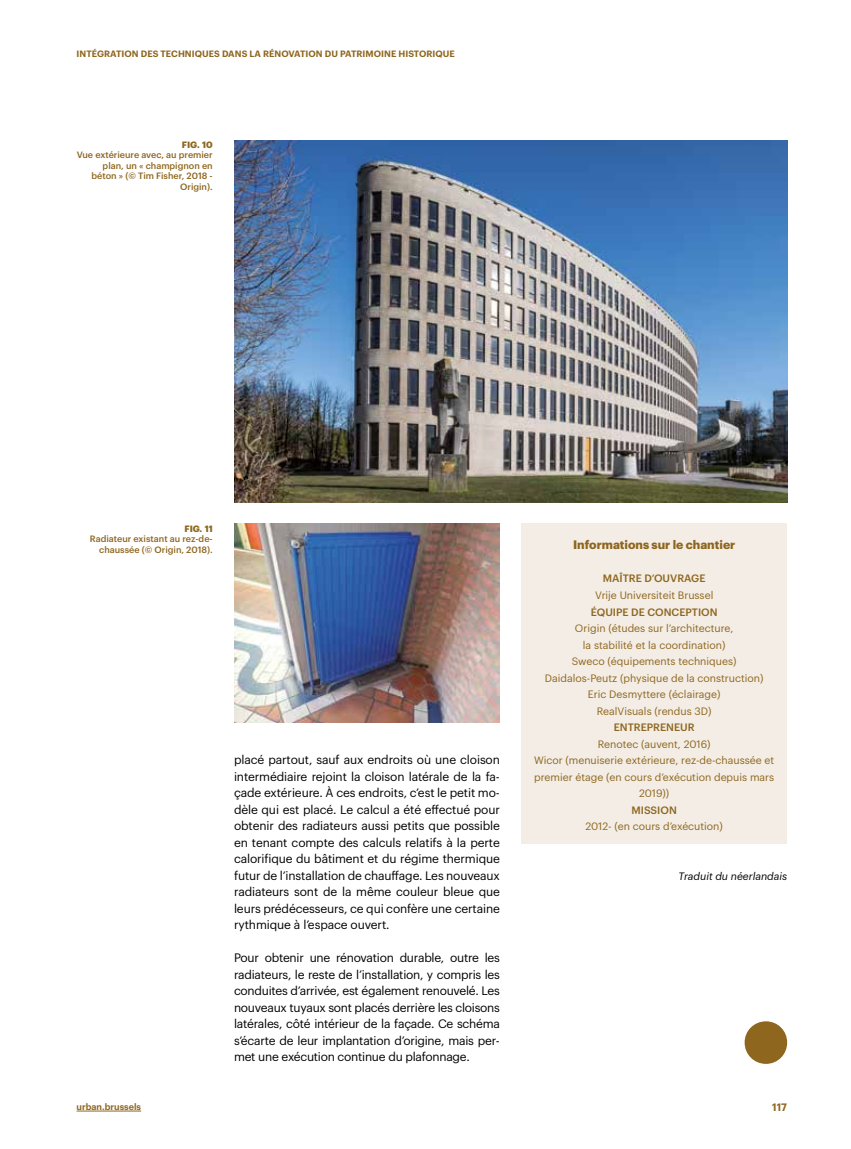
<style>
.page{position:relative;width:851px;height:1149px;background:#fff}
.page>*{position:absolute;margin:0;border:0;box-sizing:border-box;transform-origin:0 0}
.t1{font:12px/16.5px "Graphik";letter-spacing:-.02em;color:#000;text-align:justify}
.t2{font:700 12px "Graphik";color:#8e661e}
.t3{font:10.5px/16.5px "Graphik";color:#8e661e;text-align:center}
.t4{font:500 10.5px "Graphik";color:#8e661e}
.t5{font:italic 10.5px "Graphik";color:#000}
.t6{font:600 10.5px "Graphik";color:#8e661e}
.t7{font:500 9px/10.5px "Graphik";color:#8e661e;text-align:right}
.t8{font:600 9px "Graphik";letter-spacing:.005em;color:#8e661e}
.t9{font:700 9px "Graphik";letter-spacing:.005em;color:#8e661e}
</style>
<div class="page">
<div style="left:521px;top:523px;width:266px;height:320px;background:#f3ede5"></div>
<img style="left:234px;top:140px;width:553px;height:362px">
<img style="left:234px;top:523px;width:266px;height:199px">
<div style="left:744px;top:1020px;width:43px;height:43px;background:#8e661e;border-radius:50%"></div>
<hr style="left:77px;top:1110px;width:64px;height:1px;background:#8e661e">
<p class="t8" style="left:77px;top:47px;width:380px">INTÉGRATION DES TECHNIQUES DANS LA RÉNOVATION DU PATRIMOINE HISTORIQUE</p>
<p class="t9" style="left:182px;top:138px;width:32px">FIG. 10</p>
<p class="t7" style="left:77px;top:149px;width:137px">Vue extérieure avec, au premier plan, un « champignon en béton » (© Tim Fisher, 2018 -<br>Origin).</p>
<p class="t9" style="left:184px;top:521px;width:30px">FIG. 11</p>
<p class="t7" style="left:90px;top:533px;width:124px">Radiateur existant au rez-de&shy;chaussée (© Origin, 2018).</p>
<p class="t1" style="left:234px;top:750px;width:267px">placé partout, sauf aux endroits où une cloison intermédiaire rejoint la cloison latérale de la fa&shy;çade extérieure. À ces endroits, c’est le petit mo&shy;dèle qui est placé. Le calcul a été effectué pour obtenir des radiateurs aussi petits que possible en tenant compte des calculs relatifs à la perte calorifique du bâtiment et du régime thermique futur de l’installation de chauffage. Les nouveaux radiateurs sont de la même couleur bleue que leurs prédécesseurs, ce qui confère une certaine rythmique à l’espace ouvert.</p>
<p class="t1" style="left:234px;top:948px;width:267px">Pour obtenir une rénovation durable, outre les radiateurs, le reste de l’installation, y compris les conduites d’arrivée, est également renouvelé. Les nouveaux tuyaux sont placés derrière les cloisons latérales, côté intérieur de la façade. Ce schéma s’écarte de leur implantation d’origine, mais per&shy;met une exécution continue du plafonnage.</p>
<p class="t2" style="left:573px;top:535px;width:164px">Informations sur le chantier</p>
<p class="t4" style="left:602px;top:570px;width:104px">MAÎTRE D’OUVRAGE</p>
<p class="t3" style="left:595px;top:586px;width:120px">Vrije Universiteit Brussel</p>
<p class="t4" style="left:590px;top:603px;width:128px">ÉQUIPE DE CONCEPTION</p>
<p class="t3" style="left:544px;top:619px;width:220px">Origin (études sur l’architecture,<br>la stabilité et la coordination)<br>Sweco (équipements techniques)<br>Daidalos-Peutz (physique de la construction)<br>Eric Desmyttere (éclairage)<br>RealVisuals (rendus 3D)</p>
<p class="t4" style="left:613px;top:719px;width:82px">ENTREPRENEUR</p>
<p class="t3" style="left:534px;top:734px;width:242px">Renotec (auvent, 2016)<br>Wicor (menuiserie extérieure, rez-de-chaussée et premier étage (en cours d’exécution depuis mars<br>2019))</p>
<p class="t4" style="left:631px;top:801px;width:47px">MISSION</p>
<p class="t3" style="left:585px;top:816px;width:139px">2012- (en cours d’exécution)</p>
<p class="t5" style="left:678px;top:867px;width:110px">Traduit du néerlandais</p>
<p class="t8" style="left:77px;top:1099px;width:66px">urban.brussels</p>
<p class="t6" style="left:772px;top:1098px;width:16px">117</p>
</div>
